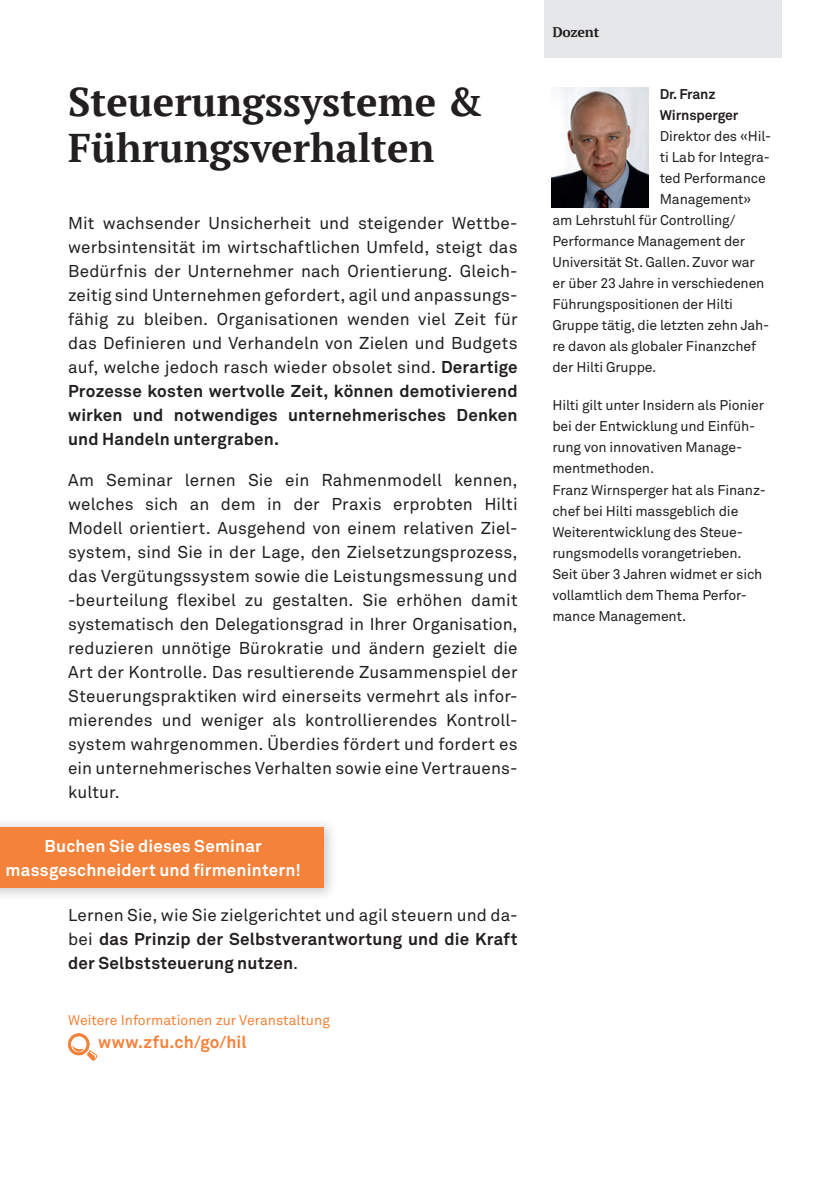
<style>
.page{position:relative;width:840px;height:1191px;background:#fff}
.page>*{position:absolute;margin:0;border:0;box-sizing:border-box;transform-origin:0 0}
.zfu_-_Headline{font:700 40px/46px "PT Serif";color:#231f20}
.x_Lauftext{font:17px/24px "Akkurat Office";letter-spacing:.01em;color:#231f20;text-align:justify}
.x_Lauftext-2{font:700 17px/24px "Akkurat Office";letter-spacing:.01em;color:#231f20;text-align:justify}
.zfu_-_Lauftext{font:700 17px/24px "Akkurat Office";letter-spacing:.01em;color:#fff;text-align:center}
.x_Lauftext-3{font:700 17px "Akkurat Office";letter-spacing:.015em;color:#f4823a}
.x_Text_klein{font:14px/21px "Akkurat Office";letter-spacing:-.01em;color:#231f20}
.x_Text_klein-2{font:14px "Akkurat Office";color:#f4823a}
.x_Text_klein-3{font:700 14px "Akkurat Office";letter-spacing:-.01em;color:#231f20}
.x_Text_klein-4{font:700 14px "PT Serif";letter-spacing:-.01em;color:#231f20}
.s1{font-weight:700}
.s2{font-weight:400}
</style>
<div class="page">
<div style="left:544px;top:0;width:237px;height:57px;background:#e6e7e9"></div>
<div style="left:0;top:817px;width:338px;height:85px;background:#231f20;opacity:.23"></div>
<div style="left:0;top:827px;width:323px;height:60px;background:#f4823a"></div>
<svg style="left:68px;top:1033px;width:29px;height:27px"></svg>
<img style="left:551px;top:88px;width:97px;height:119px">
<p class="zfu_-_Headline" style="left:68px;top:78px;width:416px">Steuerungssysteme &amp;<br>Führungsverhalten</p>
<p class="x_Lauftext" style="left:68px;top:211px;width:451px">Mit wachsender Unsicherheit und steigender Wettbe&shy;werbsintensität im wirtschaftlichen Umfeld, steigt das Bedürfnis der Unternehmer nach Orientierung. Gleich&shy;zeitig sind Unternehmen gefordert, agil und anpassungs&shy;fähig zu bleiben. Organisationen wenden viel Zeit für das Definieren und Verhandeln von Zielen und Budgets auf, welche jedoch rasch wieder obsolet sind. <span class="s1">Derartige Prozesse kosten wertvolle Zeit, können demotivierend wirken und notwendiges unternehmerisches Denken und Handeln untergraben.</span></p>
<p class="x_Lauftext" style="left:68px;top:468px;width:451px">Am Seminar lernen Sie ein Rahmenmodell kennen, welches sich an dem in der Praxis erprobten Hilti Modell orientiert. Ausgehend von einem relativen Ziel&shy;system, sind Sie in der Lage, den Zielsetzungsprozess, das Vergütungssystem sowie die Leistungsmessung und -beurteilung flexibel zu gestalten. Sie erhöhen damit systematisch den Delegationsgrad in Ihrer Organisation, reduzieren unnötige Bürokratie und ändern gezielt die Art der Kontrolle. Das resultierende Zusammenspiel der Steuerungspraktiken wird einerseits vermehrt als infor&shy;mierendes und weniger als kontrollierendes Kontroll&shy;system wahrgenommen. Überdies fördert und fordert es ein unternehmerisches Verhalten sowie eine Vertrauens&shy;kultur.</p>
<p class="zfu_-_Lauftext" style="left:6px;top:834px;width:297px">Buchen Sie dieses Seminar massgeschneidert und firmenintern!</p>
<p class="x_Lauftext-2" style="left:68px;top:903px;width:451px"><span class="s2">Lernen Sie, wie Sie zielgerichtet und agil steuern und da&shy;bei</span> das Prinzip der Selbstverantwortung und die Kraft der Selbststeuerung nutzen<span class="s2">.</span></p>
<p class="x_Text_klein-2" style="left:68px;top:1012px;width:263px">Weitere Informationen zur Veranstaltung</p>
<p class="x_Lauftext-3" style="left:98px;top:1031px;width:150px">www.zfu.ch/go/hil</p>
<p class="x_Text_klein-4" style="left:552px;top:23px;width:48px">Dozent</p>
<p class="x_Text_klein-3" style="left:659px;top:86px;width:57px">Dr. Franz</p>
<p class="x_Text_klein-3" style="left:659px;top:107px;width:80px">Wirnsperger</p>
<p class="x_Text_klein" style="left:659px;top:126px;width:113px">Direktor des «Hil-</p>
<p class="x_Text_klein" style="left:659px;top:147px;width:112px">ti Lab for Integra-</p>
<p class="x_Text_klein" style="left:659px;top:168px;width:107px">ted Performance</p>
<p class="x_Text_klein" style="left:659px;top:189px;width:93px">Management»</p>
<p class="x_Text_klein" style="left:552px;top:210px;width:184px">am Lehrstuhl für Controlling/</p>
<p class="x_Text_klein" style="left:552px;top:231px;width:194px">Performance Management der</p>
<p class="x_Text_klein" style="left:552px;top:252px;width:204px">Universität St. Gallen. Zuvor war</p>
<p class="x_Text_klein" style="left:552px;top:273px;width:213px">er über 23 Jahre in verschiedenen</p>
<p class="x_Text_klein" style="left:552px;top:294px;width:182px">Führungspositionen der Hilti</p>
<p class="x_Text_klein" style="left:552px;top:315px;width:218px">Gruppe tätig, die letzten zehn Jah-</p>
<p class="x_Text_klein" style="left:552px;top:336px;width:205px">re davon als globaler Finanzchef</p>
<p class="x_Text_klein" style="left:552px;top:357px;width:105px">der Hilti Gruppe.</p>
<p class="x_Text_klein" style="left:552px;top:395px;width:215px">Hilti gilt unter Insidern als Pionier bei der Entwicklung und Einfüh&shy;rung von innovativen Manage&shy;mentmethoden.<br>Franz Wirnsperger hat als Finanz&shy;chef bei Hilti massgeblich die<br>Weiterentwicklung des Steue&shy;rungsmodells vorangetrieben.<br>Seit über 3 Jahren widmet er sich vollamtlich dem Thema Perfor&shy;mance Management.</p>
</div>
